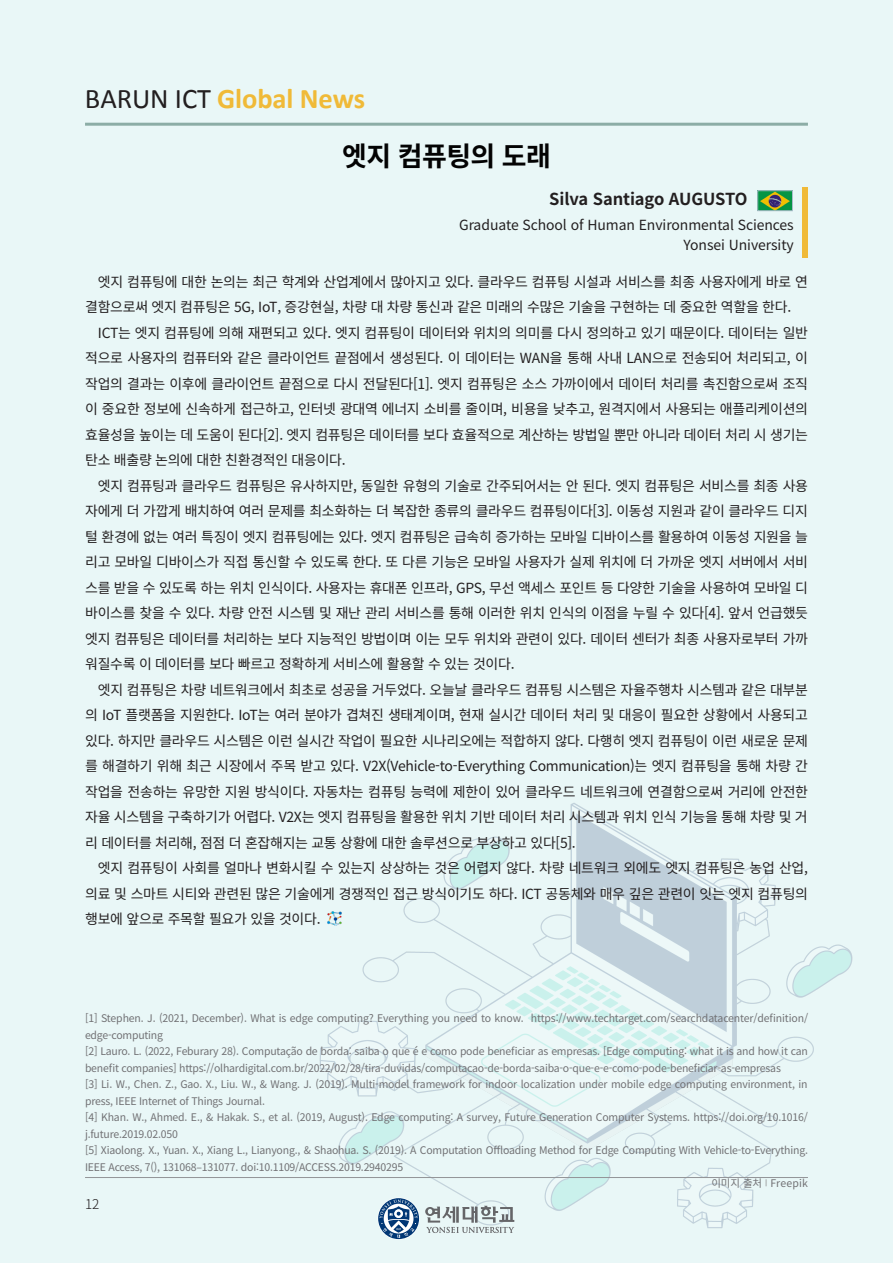
<style>
.page{position:relative;width:893px;height:1263px;background:#e9f7f7}
.page>*{position:absolute;margin:0;border:0;box-sizing:border-box;transform-origin:0 0}
.category_title{font:700 28.5px "Calibri";letter-spacing:-.005em;color:#f0ba38}
.국문_제목{font:700 27px "Noto Sans CJ Kkr";letter-spacing:-.02em;color:#030303}
.국문_본문{font:700 16.5px "Noto Sans CJ Kkr";letter-spacing:-.005em;color:#231f20}
.국문_본문-2{font:13.95px/25.5px "Noto Sans CJ Kkr";letter-spacing:-.02em;color:#231f20;text-align:justify}
.t1{font:300 13.5px "Noto Sans CJ Kkr";color:#231f20}
.국문_ref{font:10.5px/16.5px "Noto Sans CJ Kkr";letter-spacing:-.02em;color:#717174}
.국문_ref-2{font:10.5px "Noto Sans CJ Kkr";letter-spacing:.01em;color:#717174}
.s1{font-weight:400;color:#231f20}
</style>
<div class="page">
<img style="left:319px;top:803px;width:534px;height:425px">
<hr style="left:85px;top:123px;width:723px;height:3px;background:#8cada6">
<img style="left:327px;top:911px;width:14px;height:15px">
<div style="left:802px;top:187px;width:6px;height:70px;background:#f0ba38"></div>
<img style="left:759px;top:193px;width:32px;height:16px">
<div style="left:757px;top:191px;width:36px;height:20px;border:1px solid #acbccc"></div>
<hr style="left:85px;top:1177px;width:723px;height:1px;background:#939598">
<svg style="left:425px;top:1206px;width:89px;height:27px"></svg>
<svg style="left:378px;top:1197px;width:42px;height:43px"></svg>
<svg style="left:378px;top:1198px;width:41px;height:41px"></svg>
<svg style="left:379px;top:1199px;width:39px;height:39px"></svg>
<p class="category_title" style="left:85px;top:79px;width:282px"><span class="s1">BARUN ICT</span> Global News</p>
<p class="국문_제목" style="left:342px;top:141px;width:210px">엣지 컴퓨팅의 도래</p>
<p class="국문_본문" style="left:549px;top:190px;width:200px">Silva Santiago AUGUSTO</p>
<p class="국문_본문-2" style="left:459px;top:212px;width:336px">Graduate School of Human Environmental Sciences</p>
<p class="국문_본문-2" style="left:684px;top:232px;width:112px">Yonsei University</p>
<p class="국문_본문-2" style="left:85px;top:269px;width:724px;text-indent:13px">엣지 컴퓨팅에 대한 논의는 최근 학계와 산업계에서 많아지고 있다. 클라우드 컴퓨팅 시설과 서비스를 최종 사용자에게 바로 연 결함으로써 엣지 컴퓨팅은 5G, IoT, 증강현실, 차량 대 차량 통신과 같은 미래의 수많은 기술을 구현하는 데 중요한 역할을 한다.</p>
<p class="국문_본문-2" style="left:85px;top:320px;width:724px;text-indent:13px">ICT는 엣지 컴퓨팅에 의해 재편되고 있다. 엣지 컴퓨팅이 데이터와 위치의 의미를 다시 정의하고 있기 때문이다. 데이터는 일반 적으로 사용자의 컴퓨터와 같은 클라이언트 끝점에서 생성된다. 이 데이터는 WAN을 통해 사내 LAN으로 전송되어 처리되고, 이 작업의 결과는 이후에 클라이언트 끝점으로 다시 전달된다[1]. 엣지 컴퓨팅은 소스 가까이에서 데이터 처리를 촉진함으로써 조직 이 중요한 정보에 신속하게 접근하고, 인터넷 광대역 에너지 소비를 줄이며, 비용을 낮추고, 원격지에서 사용되는 애플리케이션의 효율성을 높이는 데 도움이 된다[2]. 엣지 컴퓨팅은 데이터를 보다 효율적으로 계산하는 방법일 뿐만 아니라 데이터 처리 시 생기는 탄소 배출량 논의에 대한 친환경적인 대응이다.</p>
<p class="국문_본문-2" style="left:85px;top:473px;width:724px;text-indent:13px">엣지 컴퓨팅과 클라우드 컴퓨팅은 유사하지만, 동일한 유형의 기술로 간주되어서는 안 된다. 엣지 컴퓨팅은 서비스를 최종 사용 자에게 더 가깝게 배치하여 여러 문제를 최소화하는 더 복잡한 종류의 클라우드 컴퓨팅이다[3]. 이동성 지원과 같이 클라우드 디지 털 환경에 없는 여러 특징이 엣지 컴퓨팅에는 있다. 엣지 컴퓨팅은 급속히 증가하는 모바일 디바이스를 활용하여 이동성 지원을 늘 리고 모바일 디바이스가 직접 통신할 수 있도록 한다. 또 다른 기능은 모바일 사용자가 실제 위치에 더 가까운 엣지 서버에서 서비 스를 받을 수 있도록 하는 위치 인식이다. 사용자는 휴대폰 인프라, GPS, 무선 액세스 포인트 등 다양한 기술을 사용하여 모바일 디 바이스를 찾을 수 있다. 차량 안전 시스템 및 재난 관리 서비스를 통해 이러한 위치 인식의 이점을 누릴 수 있다[4]. 앞서 언급했듯 엣지 컴퓨팅은 데이터를 처리하는 보다 지능적인 방법이며 이는 모두 위치와 관련이 있다. 데이터 센터가 최종 사용자로부터 가까 워질수록 이 데이터를 보다 빠르고 정확하게 서비스에 활용할 수 있는 것이다.</p>
<p class="국문_본문-2" style="left:85px;top:677px;width:724px;text-indent:13px">엣지 컴퓨팅은 차량 네트워크에서 최초로 성공을 거두었다. 오늘날 클라우드 컴퓨팅 시스템은 자율주행차 시스템과 같은 대부분 의 IoT 플랫폼을 지원한다. IoT는 여러 분야가 겹쳐진 생태계이며, 현재 실시간 데이터 처리 및 대응이 필요한 상황에서 사용되고 있다. 하지만 클라우드 시스템은 이런 실시간 작업이 필요한 시나리오에는 적합하지 않다. 다행히 엣지 컴퓨팅이 이런 새로운 문제 를 해결하기 위해 최근 시장에서 주목 받고 있다. V2X(Vehicle-to-Everything Communication)는 엣지 컴퓨팅을 통해 차량 간 작업을 전송하는 유망한 지원 방식이다. 자동차는 컴퓨팅 능력에 제한이 있어 클라우드 네트워크에 연결함으로써 거리에 안전한 자율 시스템을 구축하기가 어렵다. V2X는 엣지 컴퓨팅을 활용한 위치 기반 데이터 처리 시스템과 위치 인식 기능을 통해 차량 및 거 리 데이터를 처리해, 점점 더 혼잡해지는 교통 상황에 대한 솔루션으로 부상하고 있다[5].</p>
<p class="국문_본문-2" style="left:85px;top:856px;width:724px;text-indent:13px">엣지 컴퓨팅이 사회를 얼마나 변화시킬 수 있는지 상상하는 것은 어렵지 않다. 차량 네트워크 외에도 엣지 컴퓨팅은 농업 산업, 의료 및 스마트 시티와 관련된 많은 기술에게 경쟁적인 접근 방식이기도 하다. ICT 공동체와 매우 깊은 관련이 잇는 엣지 컴퓨팅의 행보에 앞으로 주목할 필요가 있을 것이다.</p>
<p class="국문_ref" style="left:85px;top:1010px;width:725px">[1] Stephen. J. (2021, December). What is edge computing? Everything you need to know. https://www.techtarget.com/searchdatacenter/definition/ edge-computing</p>
<p class="국문_ref" style="left:85px;top:1043px;width:724px">[2] Lauro. L. (2022, Feburary 28). Computação de borda: saiba o que é e como pode beneficiar as empresas. [Edge computing: what it is and how it can benefit companies] https://olhardigital.com.br/2022/02/28/tira-duvidas/computacao-de-borda-saiba-o-que-e-e-como-pode-beneficiar-as-empresas</p>
<p class="국문_ref" style="left:85px;top:1076px;width:724px">[3] Li. W., Chen. Z., Gao. X., Liu. W., &amp; Wang. J. (2019). Multi-model framework for indoor localization under mobile edge computing environment, in press, IEEE Internet of Things Journal.</p>
<p class="국문_ref" style="left:85px;top:1109px;width:724px">[4] Khan. W., Ahmed. E., &amp; Hakak. S., et al. (2019, August). Edge computing: A survey, Future Generation Computer Systems. https://doi.org/10.1016/ j.future.2019.02.050</p>
<p class="국문_ref" style="left:85px;top:1142px;width:724px">[5] Xiaolong. X., Yuan. X., Xiang L., Lianyong., &amp; Shaohua. S. (2019). A Computation Offloading Method for Edge Computing With Vehicle-to-Everything.<br>IEEE Access, 7(), 131068–131077. doi:10.1109/ACCESS.2019.2940295</p>
<p class="t1" style="left:85px;top:1196px;width:16px">12</p>
<p class="국문_ref-2" style="left:711px;top:1177px;width:98px">이미지 출처 <sup>|</sup> Freepik</p>
</div>
